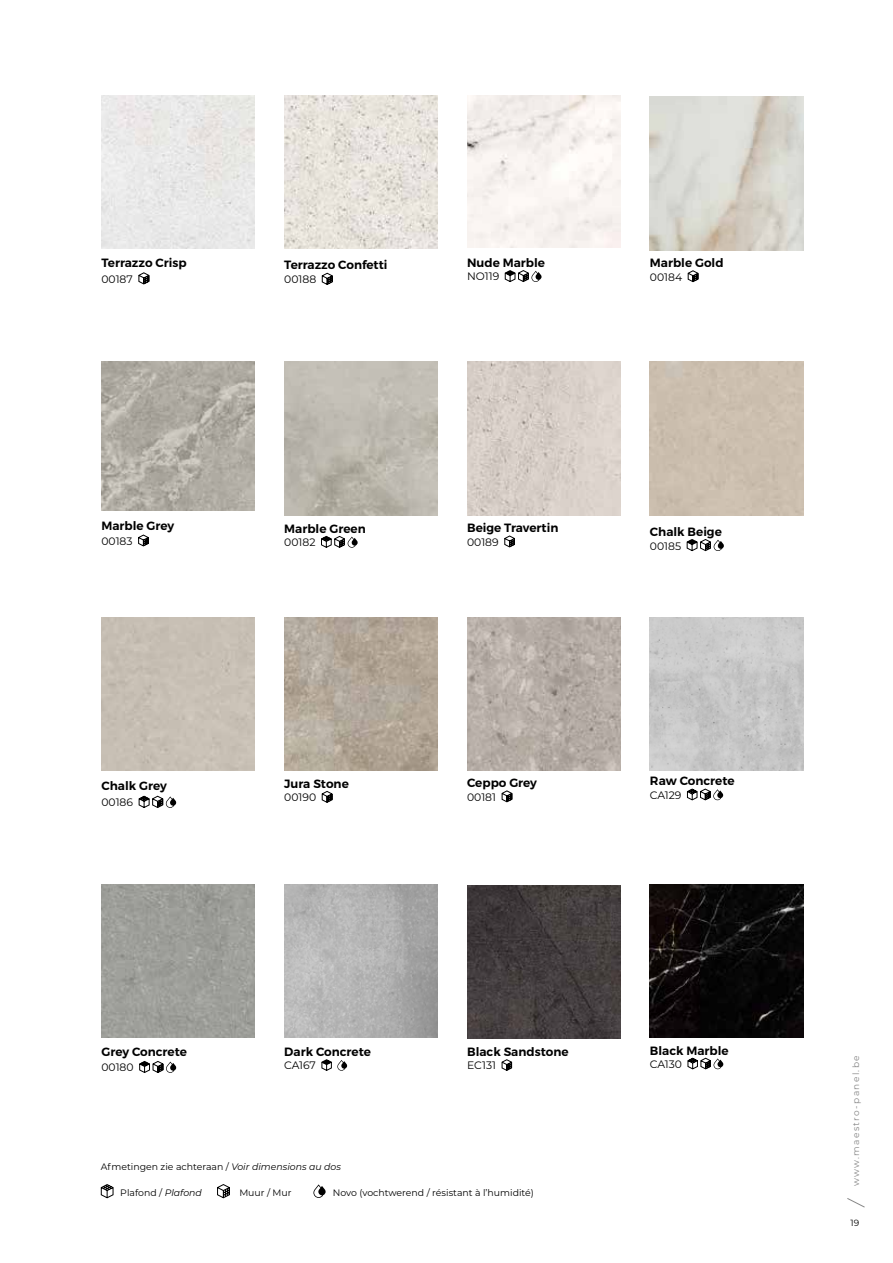
<style>
.page{position:relative;width:893px;height:1263px;background:#fff}
.page>*{position:absolute;margin:0;border:0;box-sizing:border-box;transform-origin:0 0}
.t1{font:600 12px "Montserrat";color:#000}
.t2{font:10.8px "Montserrat";color:#000}
.t3{font:9.3px "Montserrat";color:#000}
.t4{font:9px "Montserrat";letter-spacing:.15em;color:#878787}
.t5{font:9px "Montserrat";color:#000}
.s1{font-style:italic}
</style>
<div class="page">
<svg style="left:847px;top:1198px;width:18px;height:9px"></svg>
<img style="left:101px;top:95px;width:154px;height:154px">
<svg style="left:138px;top:272px;width:12px;height:13px"></svg>
<svg style="left:138px;top:795px;width:38px;height:13px"></svg>
<img style="left:101px;top:362px;width:154px;height:149px">
<svg style="left:138px;top:534px;width:11px;height:13px"></svg>
<img style="left:101px;top:884px;width:154px;height:153px">
<svg style="left:139px;top:1061px;width:37px;height:12px"></svg>
<img style="left:467px;top:95px;width:153px;height:152px">
<svg style="left:504px;top:270px;width:37px;height:12px"></svg>
<img style="left:467px;top:618px;width:153px;height:153px">
<svg style="left:501px;top:790px;width:12px;height:12px"></svg>
<img style="left:467px;top:362px;width:153px;height:153px">
<svg style="left:504px;top:535px;width:11px;height:13px"></svg>
<img style="left:467px;top:886px;width:153px;height:153px">
<svg style="left:501px;top:1059px;width:11px;height:12px"></svg>
<svg style="left:686px;top:539px;width:38px;height:12px"></svg>
<img style="left:650px;top:884px;width:153px;height:153px">
<svg style="left:687px;top:1057px;width:36px;height:12px"></svg>
<img style="left:650px;top:618px;width:153px;height:153px">
<svg style="left:686px;top:788px;width:37px;height:13px"></svg>
<img style="left:650px;top:97px;width:153px;height:153px">
<svg style="left:687px;top:270px;width:12px;height:12px"></svg>
<svg style="left:313px;top:1184px;width:13px;height:14px"></svg>
<svg style="left:100px;top:1184px;width:14px;height:15px"></svg>
<svg style="left:217px;top:1184px;width:13px;height:15px"></svg>
<img style="left:284px;top:95px;width:153px;height:154px">
<svg style="left:321px;top:272px;width:12px;height:13px"></svg>
<img style="left:284px;top:618px;width:153px;height:153px">
<svg style="left:321px;top:791px;width:12px;height:12px"></svg>
<img style="left:284px;top:362px;width:153px;height:153px">
<svg style="left:321px;top:535px;width:37px;height:13px"></svg>
<img style="left:284px;top:884px;width:153px;height:153px">
<svg style="left:321px;top:1059px;width:26px;height:12px"></svg>
<p class="t1" style="left:101px;top:255px;width:87px">Terrazzo Crisp</p>
<p class="t2" style="left:101px;top:272px;width:33px">00187</p>
<p class="t1" style="left:284px;top:258px;width:105px">Terrazzo Confetti</p>
<p class="t2" style="left:284px;top:272px;width:33px">00188</p>
<p class="t1" style="left:467px;top:255px;width:79px">Nude Marble</p>
<p class="t2" style="left:467px;top:269px;width:34px">NO119</p>
<p class="t1" style="left:650px;top:255px;width:75px">Marble Gold</p>
<p class="t2" style="left:650px;top:269px;width:34px">00184</p>
<p class="t1" style="left:101px;top:518px;width:74px">Marble Grey</p>
<p class="t2" style="left:101px;top:533px;width:33px">00183</p>
<p class="t1" style="left:284px;top:521px;width:83px">Marble Green</p>
<p class="t2" style="left:284px;top:535px;width:33px">00182</p>
<p class="t1" style="left:467px;top:520px;width:93px">Beige Travertin</p>
<p class="t2" style="left:467px;top:534px;width:33px">00189</p>
<p class="t1" style="left:650px;top:524px;width:73px">Chalk Beige</p>
<p class="t2" style="left:650px;top:538px;width:33px">00185</p>
<p class="t1" style="left:101px;top:779px;width:67px">Chalk Grey</p>
<p class="t2" style="left:101px;top:795px;width:33px">00186</p>
<p class="t1" style="left:284px;top:776px;width:66px">Jura Stone</p>
<p class="t2" style="left:284px;top:790px;width:33px">00190</p>
<p class="t1" style="left:467px;top:775px;width:71px">Ceppo Grey</p>
<p class="t2" style="left:467px;top:789px;width:30px">00181</p>
<p class="t1" style="left:650px;top:774px;width:86px">Raw Concrete</p>
<p class="t2" style="left:650px;top:787px;width:33px">CA129</p>
<p class="t1" style="left:101px;top:1044px;width:87px">Grey Concrete</p>
<p class="t2" style="left:101px;top:1060px;width:34px">00180</p>
<p class="t1" style="left:284px;top:1044px;width:88px">Dark Concrete</p>
<p class="t2" style="left:284px;top:1058px;width:33px">CA167</p>
<p class="t1" style="left:467px;top:1044px;width:103px">Black Sandstone</p>
<p class="t2" style="left:467px;top:1058px;width:30px">EC131</p>
<p class="t1" style="left:650px;top:1043px;width:80px">Black Marble</p>
<p class="t2" style="left:650px;top:1056px;width:34px">CA130</p>
<p class="t3" style="left:101px;top:1161px;width:242px">Afmetingen zie achteraan / <span class="s1">Voir dimensions au dos</span></p>
<p class="t3" style="left:120px;top:1186px;width:83px">Plafond / <span class="s1">Plafond</span></p>
<p class="t3" style="left:239px;top:1186px;width:54px">Muur / Mur</p>
<p class="t3" style="left:333px;top:1186px;width:202px">Novo (vochtwerend / résistant à l’humidité)</p>
<p class="t4" style="left:850px;top:1186px;width:132px;rotate:-90deg">www.maestro-panel.be</p>
<p class="t5" style="left:850px;top:1216px;width:10px">19</p>
</div>
